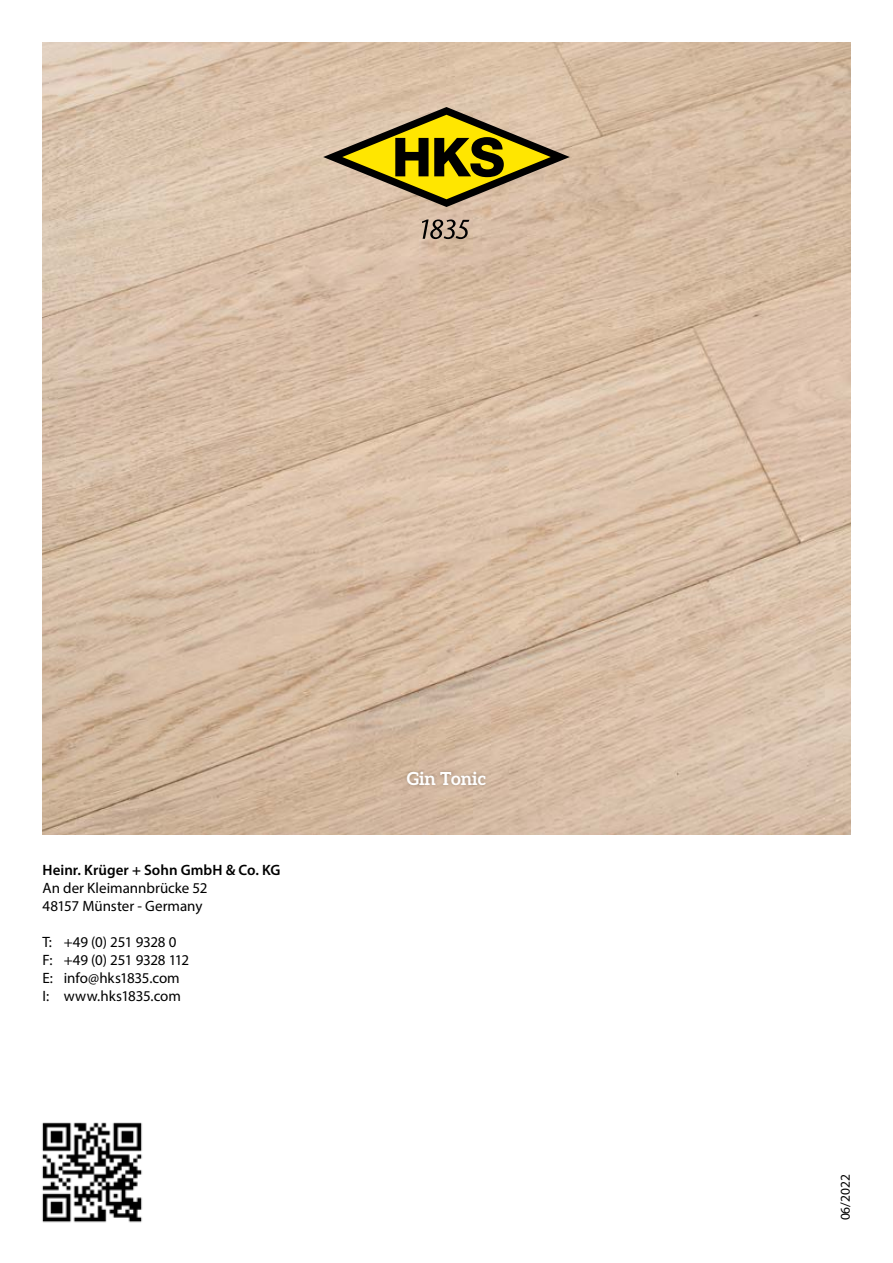
<style>
.page{position:relative;width:893px;height:1263px;background:#fff}
.page>*{position:absolute;margin:0;border:0;box-sizing:border-box;transform-origin:0 0}
.t1{font:700 18px "Aleo";color:#fff}
.t2{font:15px/18px "Myriad Pro";letter-spacing:-.005em;color:#000}
.t3{font:600 15px "Myriad Pro";letter-spacing:.005em;color:#000}
.t4{font:13.5px "Myriad Pro";color:#000}
</style>
<div class="page">
<img style="left:43px;top:43px;width:807px;height:791px">
<svg style="left:323px;top:107px;width:247px;height:100px"></svg>
<svg style="left:422px;top:219px;width:47px;height:20px"></svg>
<img style="left:42px;top:1122px;width:100px;height:101px">
<div style="left:404px;top:768px;width:85px;height:21px;background:#000;opacity:.2"></div>
<p class="t3" style="left:43px;top:860px;width:239px">Heinr. Krüger + Sohn GmbH &amp; Co. KG</p>
<p class="t2" style="left:43px;top:879px;width:166px">An der Kleimannbrücke 52<br>48157 Münster - Germany</p>
<p class="t2" style="left:43px;top:933px;width:148px">T: +49 (0) 251 9328 0<br>F: +49 (0) 251 9328 112<br>E: info@hks1835.com<br>I: www.hks1835.com</p>
<p class="t1" style="left:407px;top:768px;width:81px">Gin Tonic</p>
<p class="t4" style="left:837px;top:1220px;width:48px;rotate:-90deg">06/2022</p>
</div>
